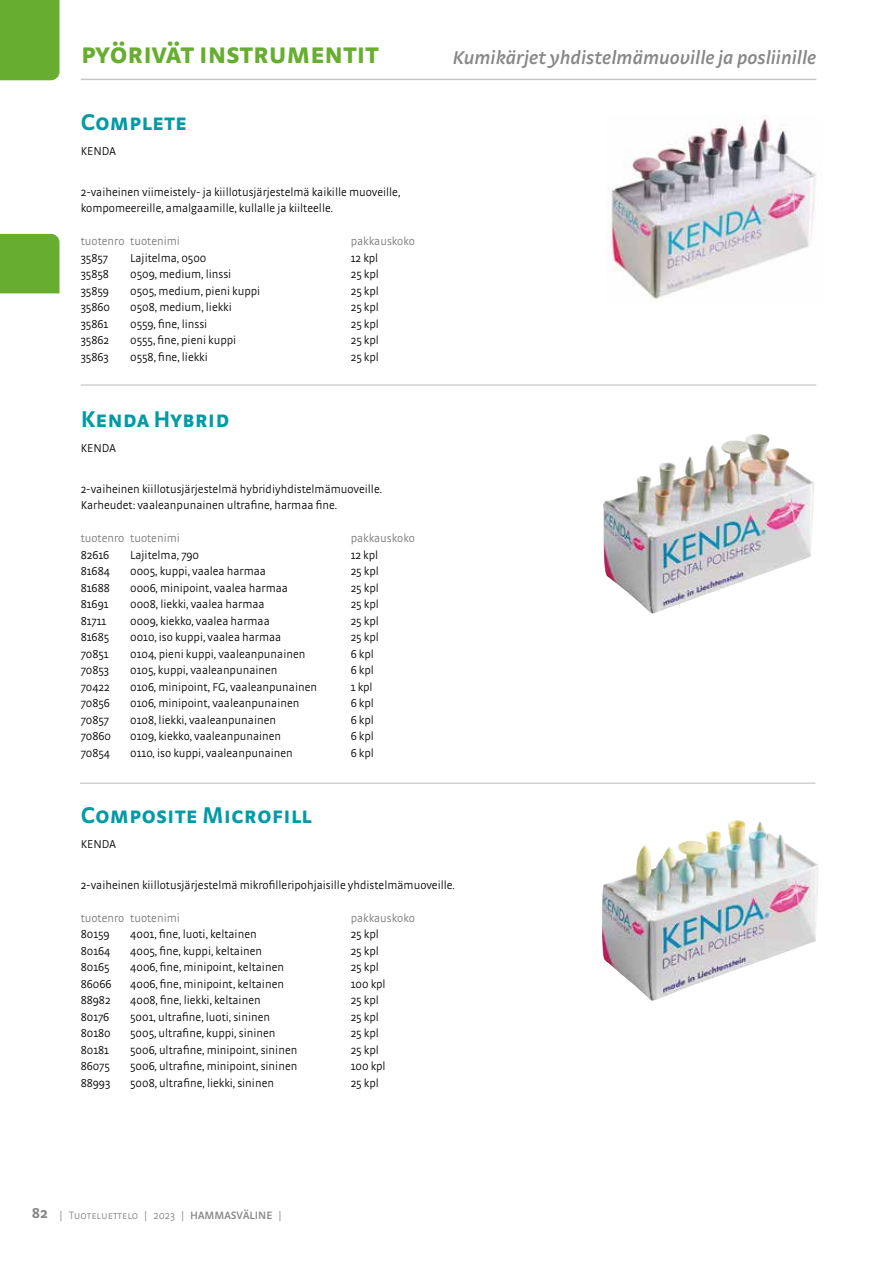
<style>
.page{position:relative;width:893px;height:1263px;background:#fff}
.page>*{position:absolute;margin:0;border:0;box-sizing:border-box;transform-origin:0 0}
.t1{font:700 30px "Strada SC";letter-spacing:-.02em;color:#67ad2f}
.t2{font:700 24px "Strada SC";color:#009ba4}
.t3{font:italic 600 19.5px "Strada";color:#878787}
.t4{font:300 12px/16.5px "Strada";color:#000}
.t5{font:300 12px "Strada";color:#757776}
.t6{font:300 11.25px "Strada SC";color:#878787}
.s1{font-family:"Strada";font-weight:700;font-size:15px}
.s2{font-family:"Strada"}
.s3{font-family:"Strada";font-weight:600}
</style>
<div class="page">
<div style="left:0;top:234px;width:59px;height:59px;background:#67ad2f"></div>
<div style="left:0;top:0;width:60px;height:80px;background:#67ad2f"></div>
<img style="left:603px;top:434px;width:211px;height:179px">
<img style="left:602px;top:820px;width:216px;height:180px">
<img style="left:606px;top:116px;width:211px;height:186px">
<hr style="left:81px;top:79px;width:735px;height:1px;background:#c6c6c6">
<hr style="left:80px;top:783px;width:735px;height:1px;background:#bcbcbc">
<hr style="left:81px;top:385px;width:735px;height:1px;background:#bcbcbc">
<h1 class="t1" style="left:81px;top:35px;width:300px">pyörivät instrumentit</h1>
<h2 class="t2" style="left:81px;top:107px;width:108px">Complete</h2>
<p class="t4" style="left:81px;top:142px;width:36px">KENDA</p>
<p class="t4" style="left:81px;top:183px;width:321px">2-vaiheinen viimeistely- ja kiillotusjärjestelmä kaikille muoveille, kompomeereille, amalgaamille, kullalle ja kiilteelle.</p>
<p class="t5" style="left:81px;top:235px;width:101px">tuotenro tuotenimi</p>
<p class="t5" style="left:351px;top:235px;width:66px">pakkauskoko</p>
<p class="t4" style="left:81px;top:249px;width:29px">35857</p>
<p class="t4" style="left:130px;top:249px;width:78px">Lajitelma, 0500</p>
<p class="t4" style="left:351px;top:249px;width:29px">12 kpl</p>
<p class="t4" style="left:81px;top:266px;width:30px">35858</p>
<p class="t4" style="left:130px;top:266px;width:103px">0509, medium, linssi</p>
<p class="t4" style="left:351px;top:266px;width:30px">25 kpl</p>
<p class="t4" style="left:81px;top:282px;width:30px">35859</p>
<p class="t4" style="left:130px;top:282px;width:132px">0505, medium, pieni kuppi</p>
<p class="t4" style="left:351px;top:282px;width:30px">25 kpl</p>
<p class="t4" style="left:81px;top:299px;width:31px">35860</p>
<p class="t4" style="left:130px;top:299px;width:103px">0508, medium, liekki</p>
<p class="t4" style="left:351px;top:299px;width:30px">25 kpl</p>
<p class="t4" style="left:81px;top:315px;width:29px">35861</p>
<p class="t4" style="left:130px;top:315px;width:78px">0559, fine, linssi</p>
<p class="t4" style="left:351px;top:315px;width:30px">25 kpl</p>
<p class="t4" style="left:81px;top:332px;width:30px">35862</p>
<p class="t4" style="left:130px;top:332px;width:108px">0555, fine, pieni kuppi</p>
<p class="t4" style="left:351px;top:332px;width:30px">25 kpl</p>
<p class="t4" style="left:81px;top:348px;width:29px">35863</p>
<p class="t4" style="left:130px;top:348px;width:79px">0558, fine, liekki</p>
<p class="t4" style="left:351px;top:348px;width:30px">25 kpl</p>
<h2 class="t2" style="left:81px;top:404px;width:150px">Kenda Hybrid</h2>
<p class="t4" style="left:81px;top:439px;width:36px">KENDA</p>
<p class="t4" style="left:81px;top:480px;width:303px">2-vaiheinen kiillotusjärjestelmä hybridiyhdistelmämuoveille.<br>Karheudet: vaaleanpunainen ultrafine, harmaa fine.</p>
<p class="t5" style="left:81px;top:532px;width:101px">tuotenro tuotenimi</p>
<p class="t5" style="left:351px;top:532px;width:66px">pakkauskoko</p>
<p class="t4" style="left:81px;top:546px;width:30px">82616</p>
<p class="t4" style="left:130px;top:546px;width:70px">Lajitelma, 790</p>
<p class="t4" style="left:351px;top:546px;width:29px">12 kpl</p>
<p class="t4" style="left:81px;top:563px;width:31px">81684</p>
<p class="t4" style="left:130px;top:563px;width:137px">0005, kuppi, vaalea harmaa</p>
<p class="t4" style="left:351px;top:563px;width:30px">25 kpl</p>
<p class="t4" style="left:81px;top:579px;width:31px">81688</p>
<p class="t4" style="left:130px;top:579px;width:159px">0006, minipoint, vaalea harmaa</p>
<p class="t4" style="left:351px;top:579px;width:30px">25 kpl</p>
<p class="t4" style="left:81px;top:596px;width:29px">81691</p>
<p class="t4" style="left:130px;top:596px;width:136px">0008, liekki, vaalea harmaa</p>
<p class="t4" style="left:351px;top:596px;width:30px">25 kpl</p>
<p class="t4" style="left:81px;top:612px;width:27px">81711</p>
<p class="t4" style="left:130px;top:612px;width:141px">0009, kiekko, vaalea harmaa</p>
<p class="t4" style="left:351px;top:612px;width:30px">25 kpl</p>
<p class="t4" style="left:81px;top:629px;width:30px">81685</p>
<p class="t4" style="left:130px;top:629px;width:153px">0010, iso kuppi, vaalea harmaa</p>
<p class="t4" style="left:351px;top:629px;width:30px">25 kpl</p>
<p class="t4" style="left:81px;top:645px;width:29px">70851</p>
<p class="t4" style="left:130px;top:645px;width:177px">0104, pieni kuppi, vaaleanpunainen</p>
<p class="t4" style="left:351px;top:645px;width:25px">6 kpl</p>
<p class="t4" style="left:81px;top:662px;width:30px">70853</p>
<p class="t4" style="left:130px;top:662px;width:149px">0105, kuppi, vaaleanpunainen</p>
<p class="t4" style="left:351px;top:662px;width:25px">6 kpl</p>
<p class="t4" style="left:81px;top:678px;width:31px">70422</p>
<p class="t4" style="left:130px;top:678px;width:188px">0106, minipoint, FG, vaaleanpunainen</p>
<p class="t4" style="left:351px;top:678px;width:23px">1 kpl</p>
<p class="t4" style="left:81px;top:695px;width:31px">70856</p>
<p class="t4" style="left:130px;top:695px;width:171px">0106, minipoint, vaaleanpunainen</p>
<p class="t4" style="left:351px;top:695px;width:25px">6 kpl</p>
<p class="t4" style="left:81px;top:711px;width:30px">70857</p>
<p class="t4" style="left:130px;top:711px;width:147px">0108, liekki, vaaleanpunainen</p>
<p class="t4" style="left:351px;top:711px;width:25px">6 kpl</p>
<p class="t4" style="left:81px;top:728px;width:32px">70860</p>
<p class="t4" style="left:130px;top:728px;width:153px">0109, kiekko, vaaleanpunainen</p>
<p class="t4" style="left:351px;top:728px;width:25px">6 kpl</p>
<p class="t4" style="left:81px;top:744px;width:31px">70854</p>
<p class="t4" style="left:130px;top:744px;width:164px">0110, iso kuppi, vaaleanpunainen</p>
<p class="t4" style="left:351px;top:744px;width:25px">6 kpl</p>
<h3 class="t3" style="left:453px;top:46px;width:365px">Kumikärjet yhdistelmämuoville ja posliinille</h3>
<h2 class="t2" style="left:81px;top:800px;width:233px">Composite Microfill</h2>
<p class="t4" style="left:81px;top:835px;width:36px">KENDA</p>
<p class="t4" style="left:81px;top:876px;width:376px">2-vaiheinen kiillotusjärjestelmä mikrofilleripohjaisille yhdistelmämuoveille.</p>
<p class="t5" style="left:81px;top:911px;width:101px">tuotenro tuotenimi</p>
<p class="t5" style="left:351px;top:911px;width:66px">pakkauskoko</p>
<p class="t4" style="left:81px;top:926px;width:30px">80159</p>
<p class="t4" style="left:130px;top:926px;width:128px">4001, fine, luoti, keltainen</p>
<p class="t4" style="left:351px;top:926px;width:30px">25 kpl</p>
<p class="t4" style="left:81px;top:942px;width:31px">80164</p>
<p class="t4" style="left:130px;top:942px;width:133px">4005, fine, kuppi, keltainen</p>
<p class="t4" style="left:351px;top:942px;width:30px">25 kpl</p>
<p class="t4" style="left:81px;top:959px;width:30px">80165</p>
<p class="t4" style="left:130px;top:959px;width:155px">4006, fine, minipoint, keltainen</p>
<p class="t4" style="left:351px;top:959px;width:30px">25 kpl</p>
<p class="t4" style="left:81px;top:975px;width:32px">86066</p>
<p class="t4" style="left:130px;top:975px;width:155px">4006, fine, minipoint, keltainen</p>
<p class="t4" style="left:351px;top:975px;width:36px">100 kpl</p>
<p class="t4" style="left:81px;top:992px;width:31px">88982</p>
<p class="t4" style="left:130px;top:992px;width:132px">4008, fine, liekki, keltainen</p>
<p class="t4" style="left:351px;top:992px;width:30px">25 kpl</p>
<p class="t4" style="left:81px;top:1008px;width:30px">80176</p>
<p class="t4" style="left:130px;top:1008px;width:141px">5001, ultrafine, luoti, sininen</p>
<p class="t4" style="left:351px;top:1008px;width:30px">25 kpl</p>
<p class="t4" style="left:81px;top:1025px;width:32px">80180</p>
<p class="t4" style="left:130px;top:1025px;width:147px">5005, ultrafine, kuppi, sininen</p>
<p class="t4" style="left:351px;top:1025px;width:30px">25 kpl</p>
<p class="t4" style="left:81px;top:1041px;width:30px">80181</p>
<p class="t4" style="left:130px;top:1041px;width:169px">5006, ultrafine, minipoint, sininen</p>
<p class="t4" style="left:351px;top:1041px;width:30px">25 kpl</p>
<p class="t4" style="left:81px;top:1058px;width:31px">86075</p>
<p class="t4" style="left:130px;top:1058px;width:169px">5006, ultrafine, minipoint, sininen</p>
<p class="t4" style="left:351px;top:1058px;width:36px">100 kpl</p>
<p class="t4" style="left:81px;top:1074px;width:31px">88993</p>
<p class="t4" style="left:130px;top:1074px;width:145px">5008, ultrafine, liekki, sininen</p>
<p class="t4" style="left:351px;top:1074px;width:30px">25 kpl</p>
<p class="t6" style="left:32px;top:1209px;width:252px"><span class="s1">82</span> <span class="s2">|</span> Tuoteluettelo <span class="s2">| 2023 |</span> <span class="s3">HAMMASVÄLINE</span> <span class="s2">|</span></p>
</div>
